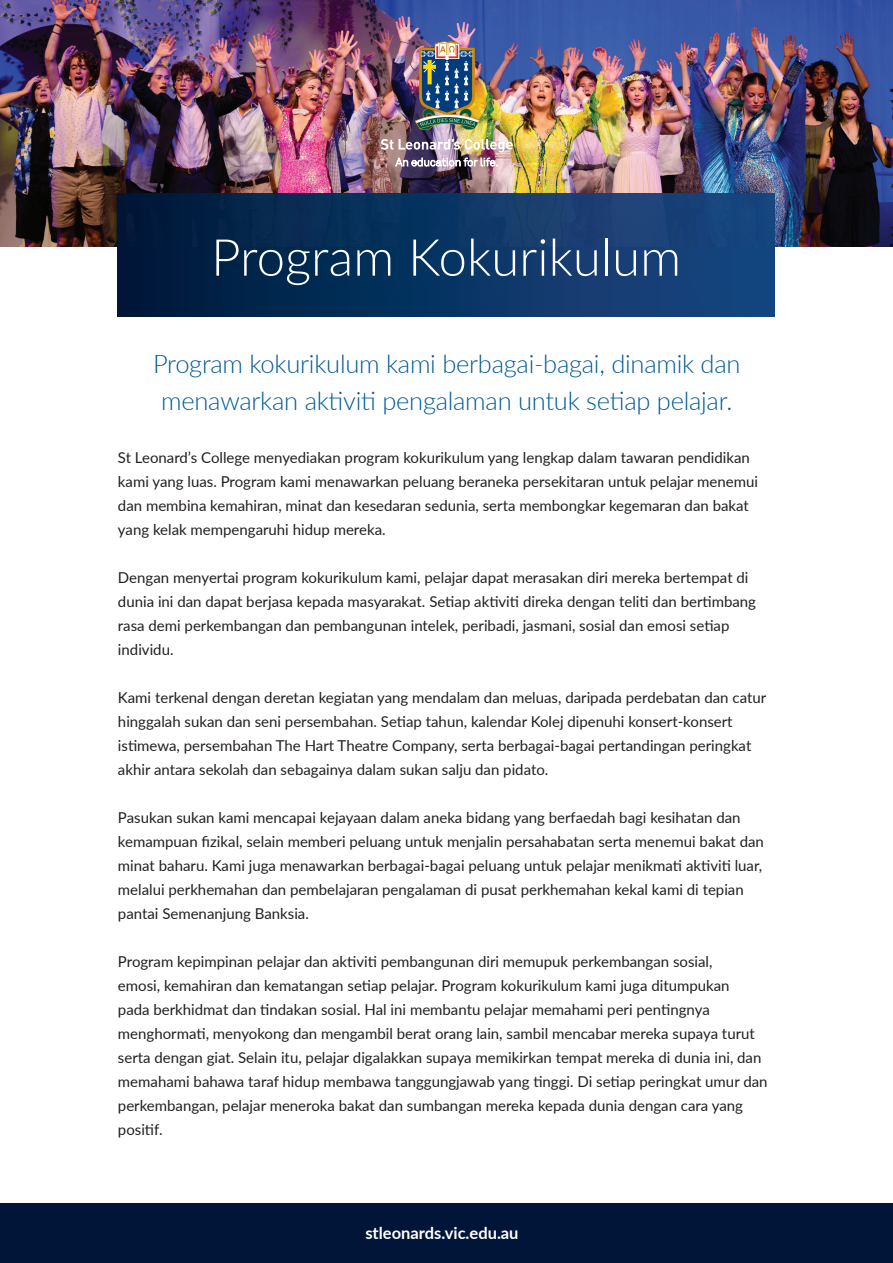
<style>
.page{position:relative;width:893px;height:1263px;background:#fff}
.page>*{position:absolute;margin:0;border:0;box-sizing:border-box;transform-origin:0 0}
.t1{font:300 51px "Lato";color:#fff}
.t2{font:300 25.5px/36px "Lato";letter-spacing:-.01em;color:#005a93;text-align:center}
.t3{font:700 16.5px "Lato";color:#fff}
.t4{font:15px/24px "Lato";color:#231f20}
</style>
<div class="page">
<img style="left:0;top:0;width:893px;height:247px">
<div style="left:118px;top:193px;width:657px;height:124px;background:linear-gradient(to right,#001b3b,#1b4a85)"></div>
<div style="left:0;top:1203px;width:893px;height:60px;background:#001537"></div>
<img style="left:381px;top:139px;width:132px;height:13px">
<img style="left:415px;top:41px;width:65px;height:91px">
<svg style="left:395px;top:158px;width:103px;height:8px"></svg>
<h1 class="t1" style="left:211px;top:222px;width:472px">Program Kokurikulum</h1>
<h2 class="t2" style="left:153px;top:345px;width:589px">Program kokurikulum kami berbagai-bagai, dinamik dan menawarkan aktiviti pengalaman untuk setiap pelajar.</h2>
<p class="t4" style="left:118px;top:445px;width:642px">St Leonard’s College menyediakan program kokurikulum yang lengkap dalam tawaran pendidikan kami yang luas. Program kami menawarkan peluang beraneka persekitaran untuk pelajar menemui dan membina kemahiran, minat dan kesedaran sedunia, serta membongkar kegemaran dan bakat yang kelak mempengaruhi hidup mereka.</p>
<p class="t4" style="left:118px;top:565px;width:640px">Dengan menyertai program kokurikulum kami, pelajar dapat merasakan diri mereka bertempat di dunia ini dan dapat berjasa kepada masyarakat. Setiap aktiviti direka dengan teliti dan bertimbang rasa demi perkembangan dan pembangunan intelek, peribadi, jasmani, sosial dan emosi setiap individu.</p>
<p class="t4" style="left:118px;top:685px;width:650px">Kami terkenal dengan deretan kegiatan yang mendalam dan meluas, daripada perdebatan dan catur hinggalah sukan dan seni persembahan. Setiap tahun, kalendar Kolej dipenuhi konsert-konsert istimewa, persembahan The Hart Theatre Company, serta berbagai-bagai pertandingan peringkat akhir antara sekolah dan sebagainya dalam sukan salju dan pidato.</p>
<p class="t4" style="left:118px;top:805px;width:647px">Pasukan sukan kami mencapai kejayaan dalam aneka bidang yang berfaedah bagi kesihatan dan kemampuan fizikal, selain memberi peluang untuk menjalin persahabatan serta menemui bakat dan minat baharu. Kami juga menawarkan berbagai-bagai peluang untuk pelajar menikmati aktiviti luar, melalui perkhemahan dan pembelajaran pengalaman di pusat perkhemahan kekal kami di tepian pantai Semenanjung Banksia.</p>
<p class="t4" style="left:118px;top:949px;width:651px">Program kepimpinan pelajar dan aktiviti pembangunan diri memupuk perkembangan sosial,<br>emosi, kemahiran dan kematangan setiap pelajar. Program kokurikulum kami juga ditumpukan<br>pada berkhidmat dan tindakan sosial. Hal ini membantu pelajar memahami peri pentingnya menghormati, menyokong dan mengambil berat orang lain, sambil mencabar mereka supaya turut serta dengan giat. Selain itu, pelajar digalakkan supaya memikirkan tempat mereka di dunia ini, dan memahami bahawa taraf hidup membawa tanggungjawab yang tinggi. Di setiap peringkat umur dan perkembangan, pelajar meneroka bakat dan sumbangan mereka kepada dunia dengan cara yang positif.</p>
<p class="t3" style="left:365px;top:1221px;width:155px">stleonards.vic.edu.au</p>
</div>
